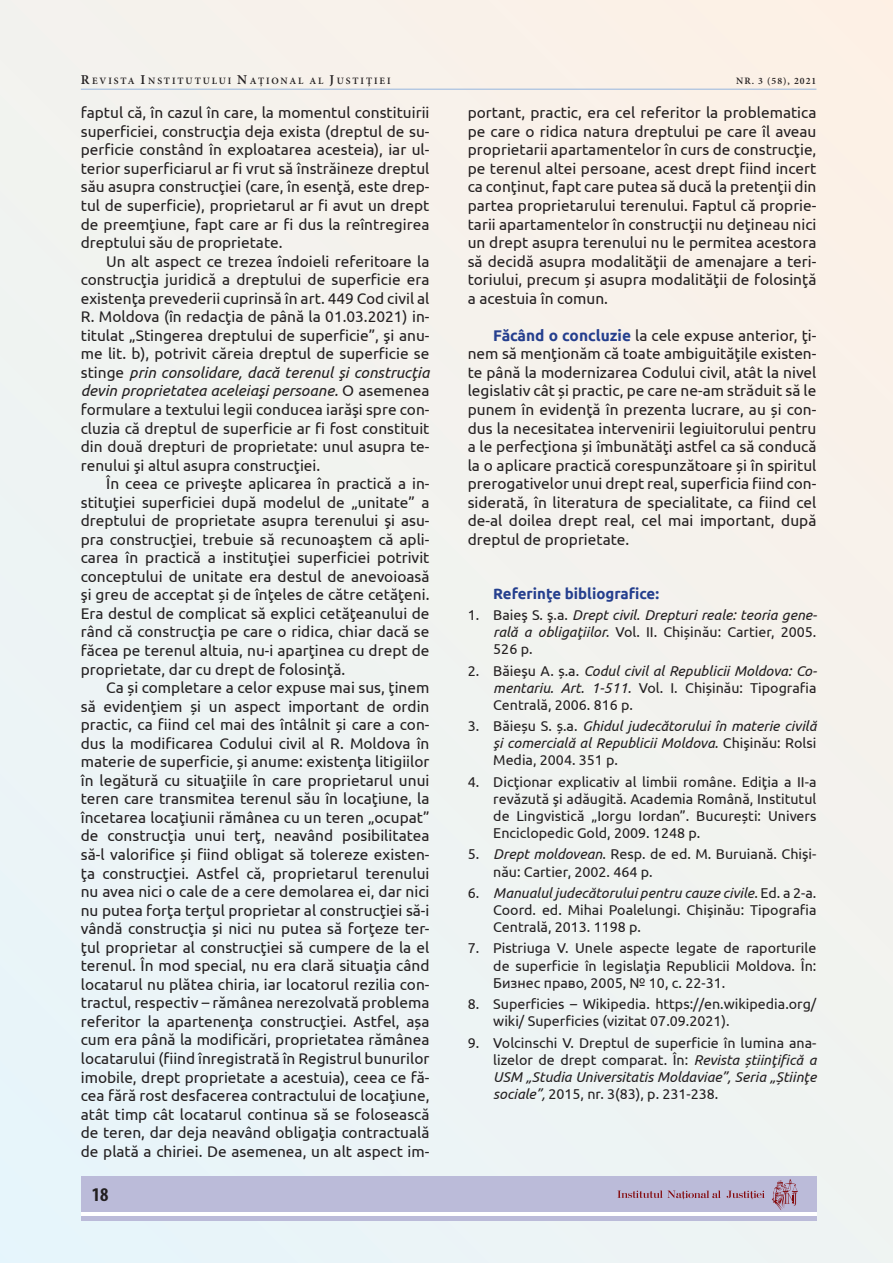
<style>
.page{position:relative;width:893px;height:1263px;background:#f1f3ef}
.page>*{position:absolute;margin:0;border:0;box-sizing:border-box;transform-origin:0 0}
.t1{font:700 condensed 19.5px "Myriad Pro";color:#231f20}
.List_Paragraph{font:15.45px/18.6px "Ubuntu";color:#231f20;text-align:justify}
.t2{font:700 15px "Ubuntu";color:#253f8e}
.List_Paragraph-2{font:14.25px/17.1px "Ubuntu";color:#231f20;text-align:justify}
.t3{font:italic 14.25px/17.1px "Ubuntu";color:#231f20;text-align:justify}
.t4{font:600 9.75px "Minion Pro";letter-spacing:.195em;color:#231f20}
.s1{font-size:13.5px}
.s2{font-style:italic}
.s3{font-weight:700;color:#253f8e}
.s4{font-style:normal}
</style>
<div class="page">
<hr style="left:81px;top:89px;width:735px;height:1px;background:#95b5de">
<div style="left:81px;top:1176px;width:735px;height:45px;background:#bbbbd9"></div>
<hr style="left:81px;top:1213px;width:735px;height:3px;background:#fff">
<svg style="left:617px;top:1190px;width:104px;height:9px"></svg>
<svg style="left:727px;top:1190px;width:38px;height:9px"></svg>
<svg style="left:772px;top:1179px;width:26px;height:31px"></svg>
<p class="t4" style="left:81px;top:74px;width:311px"><span class="s1">R</span>EVISTA <span class="s1">I</span>NSTITUTULUI <span class="s1">N</span>AŢIONAL AL <span class="s1">J</span>USTIŢIEI</p>
<p class="t4" style="left:736px;top:74px;width:82px">NR. 3 (58), 2021</p>
<p class="List_Paragraph" style="left:81px;top:103px;width:350px">faptul că, în cazul în care, la momentul constituirii superficiei, construcţia deja exista (dreptul de su&shy;perficie constând în exploatarea acesteia), iar ul&shy;terior superficiarul ar fi vrut să înstrăineze dreptul său asupra construcţiei (care, în esenţă, este drep&shy;tul de superficie), proprietarul ar fi avut un drept de preemţiune, fapt care ar fi dus la reîntregirea dreptului său de proprietate.</p>
<p class="List_Paragraph" style="left:81px;top:251px;width:350px;text-indent:26px">Un alt aspect ce trezea îndoieli referitoare la construcţia juridică a dreptului de superficie era existenţa prevederii cuprinsă în art. 449 Cod civil al R. Moldova (în redacţia de până la 01.03.2021) in&shy;titulat „Stingerea dreptului de superficie”, şi anu&shy;me lit. b), potrivit căreia dreptul de superficie se stinge <span class="s2">prin consolidare, dacă terenul şi construcţia devin proprietatea aceleiaşi persoane.</span> O asemenea formulare a textului legii conducea iarăşi spre con&shy;cluzia că dreptul de superficie ar fi fost constituit din două drepturi de proprietate: unul asupra te&shy;renului şi altul asupra construcţiei.</p>
<p class="List_Paragraph" style="left:81px;top:474px;width:350px;text-indent:26px">În ceea ce priveşte aplicarea în practică a in&shy;stituţiei superficiei după modelul de „unitate” a dreptului de proprietate asupra terenului şi asu&shy;pra construcţiei, trebuie să recunoaştem că apli&shy;carea în practică a instituţiei superficiei potrivit conceptului de unitate era destul de anevoioasă şi greu de acceptat și de înţeles de către cetăţeni.<br>Era destul de complicat să explici cetăţeanului de rând că construcţia pe care o ridica, chiar dacă se făcea pe terenul altuia, nu-i aparţinea cu drept de proprietate, dar cu drept de folosinţă.</p>
<p class="List_Paragraph" style="left:81px;top:678px;width:350px;text-indent:26px">Ca și completare a celor expuse mai sus, ţinem să evidenţiem și un aspect important de ordin practic, ca fiind cel mai des întâlnit și care a con&shy;dus la modificarea Codului civil al R. Moldova în materie de superficie, și anume: existenţa litigiilor în legătură cu situaţiile în care proprietarul unui teren care transmitea terenul său în locaţiune, la încetarea locaţiunii rămânea cu un teren „ocupat” de construcţia unui terţ, neavând posibilitatea să-l valorifice și fiind obligat să tolereze existen&shy;ţa construcţiei. Astfel că, proprietarul terenului nu avea nici o cale de a cere demolarea ei, dar nici nu putea forţa terţul proprietar al construcţiei să-i vândă construcţia și nici nu putea să forţeze ter&shy;ţul proprietar al construcţiei să cumpere de la el terenul. În mod special, nu era clară situaţia când locatarul nu plătea chiria, iar locatorul rezilia con&shy;tractul, respectiv – rămânea nerezolvată problema referitor la apartenenţa construcţiei. Astfel, așa cum era până la modificări, proprietatea rămânea locatarului (fiind înregistrată în Registrul bunurilor imobile, drept proprietate a acestuia), ceea ce fă&shy;cea fără rost desfacerea contractului de locaţiune, atât timp cât locatarul continua să se folosească de teren, dar deja neavând obligaţia contractuală de plată a chiriei. De asemenea, un alt aspect im-</p>
<p class="t1" style="left:92px;top:1182px;width:18px">18</p>
<p class="List_Paragraph" style="left:468px;top:103px;width:350px">portant, practic, era cel referitor la problematica pe care o ridica natura dreptului pe care îl aveau proprietarii apartamentelor în curs de construcţie, pe terenul altei persoane, acest drept fiind incert ca conţinut, fapt care putea să ducă la pretenţii din partea proprietarului terenului. Faptul că proprie&shy;tarii apartamentelor în construcţii nu deţineau nici un drept asupra terenului nu le permitea acestora să decidă asupra modalităţii de amenajare a teri&shy;toriului, precum și asupra modalităţii de folosinţă a acestuia în comun.</p>
<p class="List_Paragraph" style="left:468px;top:325px;width:350px;text-indent:26px"><span class="s3">Făcând o concluzie</span> la cele expuse anterior, ţi&shy;nem să menţionăm că toate ambiguităţile existen&shy;te până la modernizarea Codului civil, atât la nivel legislativ cât și practic, pe care ne-am străduit să le punem în evidenţă în prezenta lucrare, au și con&shy;dus la necesitatea intervenirii legiuitorului pentru a le perfecţiona și îmbunătăţi astfel ca să conducă la o aplicare practică corespunzătoare și în spiritul prerogativelor unui drept real, superficia fiind con&shy;siderată, în literatura de specialitate, ca fiind cel de-al doilea drept real, cel mai important, după dreptul de proprietate.</p>
<p class="t2" style="left:493px;top:584px;width:167px">Referinţe bibliografice:</p>
<p class="t3" style="left:493px;top:606px;width:325px;text-indent:-26px"><span class="s4">1. Baieş S. ş.a.</span> Drept civil. Drepturi reale: teoria gene&shy;rală a obligaţiilor. <span class="s4">Vol. II. Chișinău: Cartier, 2005.<br>526 p.</span></p>
<p class="List_Paragraph-2" style="left:493px;top:662px;width:325px;text-indent:-26px">2. Băieşu A. ș.a. <span class="s2">Codul civil al Republicii Moldova: Co&shy;mentariu. Art. 1-511.</span> Vol. I. Chișinău: Tipografia Centrală, 2006. 816 p.</p>
<p class="t3" style="left:493px;top:717px;width:325px;text-indent:-26px"><span class="s4">3. Băieșu S. ș.a.</span> Ghidul judecătorului în materie civilă şi comercială al Republicii Moldova. <span class="s4">Chişinău: Rolsi Media, 2004. 351 p.</span></p>
<p class="List_Paragraph-2" style="left:493px;top:773px;width:325px;text-indent:-26px">4. Dicţionar explicativ al limbii române. Ediţia a II-a revăzută şi adăugită. Academia Română, Institutul de Lingvistică „Iorgu Iordan”. București: Univers Enciclopedic Gold, 2009. 1248 p.</p>
<p class="List_Paragraph-2" style="left:493px;top:845px;width:325px;text-indent:-26px">5. <span class="s2">Drept moldovean</span>. Resp. de ed. M. Buruiană. Chişi&shy;nău: Cartier, 2002. 464 p.</p>
<p class="List_Paragraph-2" style="left:493px;top:884px;width:325px;text-indent:-26px">6. <span class="s2">Manualul judecătorului pentru cauze civile</span>. Ed. a 2-a.<br>Coord. ed. Mihai Poalelungi. Chişinău: Tipografia Centrală, 2013. 1198 p.</p>
<p class="List_Paragraph-2" style="left:493px;top:939px;width:325px;text-indent:-26px">7. Pistriuga V. Unele aspecte legate de raporturile de superficie în legislaţia Republicii Moldova. În:<br>Бизнес право, 2005, № 10, c. 22-31.</p>
<p class="List_Paragraph-2" style="left:493px;top:995px;width:325px;text-indent:-26px">8. Superficies – Wikipedia. https://en.wikipedia.org/ wiki/ Superficies (vizitat 07.09.2021).</p>
<p class="List_Paragraph-2" style="left:493px;top:1033px;width:325px;text-indent:-26px">9. Volcinschi V. Dreptul de superficie în lumina ana&shy;lizelor de drept comparat. În: <span class="s2">Revista știinţifică a USM „Studia Universitatis Moldaviae”, Seria „Știinţe sociale”,</span> 2015, nr. 3(83), p. 231-238.</p>
</div>
